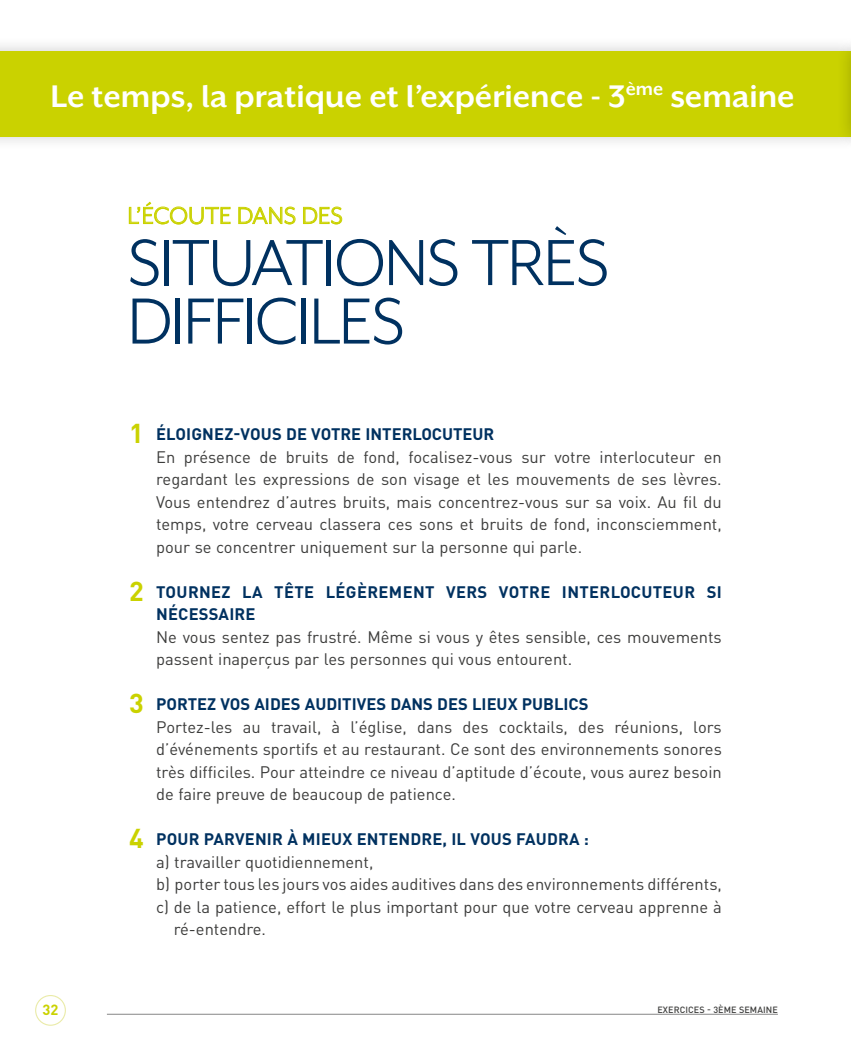
<style>
.page{position:relative;width:851px;height:1063px;background:#fff}
.page>*{position:absolute;margin:0;border:0;box-sizing:border-box;transform-origin:0 0}
.t1{font:75px/58.5px "Mr Eaves XL Mod OT";letter-spacing:-.02em;color:#003160}
.t2{font:700 36px "Mr Eaves XL San OT";color:#fff}
.t3{font:27px "Mr Eaves XL Mod OT";letter-spacing:.01em;color:#cad200}
.t4{font:16.5px/22.5px "DINOT";color:#3c3c3b}
.t5{font:700 16.5px/22.5px "DINOT";letter-spacing:.01em;color:#003160}
.t6{font:700 14.7px "DINOT";color:#cad200}
.t7{font:500 9px "DINOT";letter-spacing:.01em;color:#3c3c3b}
.s1{font-weight:700;font-size:27px;color:#cad200}
.s2{font-weight:700;color:#003160}
.s3{font-size:27px;color:#cad200}
</style>
<div class="page">
<div style="left:35px;top:995px;width:31px;height:31px;border:1px solid #e1e382;border-radius:50%"></div>
<div style="left:0;top:36px;width:850px;height:115px;background:#000;opacity:.2"></div>
<div style="left:0;top:51px;width:850px;height:85px;background:#cad200"></div>
<svg style="left:129px;top:201px;width:102px;height:24px"></svg>
<svg style="left:238px;top:206px;width:58px;height:19px"></svg>
<svg style="left:303px;top:206px;width:39px;height:19px"></svg>
<div style="left:835px;top:36px;width:15px;height:115px;background:#000;opacity:.2"></div>
<hr style="left:850px;top:51px;width:1px;height:85px;background:#cad200">
<hr style="left:107px;top:1014px;width:670px;height:1px;background:#878787">
<h2 class="t2" style="left:50px;top:76px;width:745px">Le temps, la pratique et l’expérience - 3<sup>ème</sup> semaine</h2>
<h3 class="t3" style="left:128px;top:202px;width:216px">L’ÉCOUTE DANS DES</h3>
<h1 class="t1" style="left:128px;top:233px;width:483px">SITUATIONS TRÈS<br>DIFFICILES</h1>
<p class="t6" style="left:43px;top:1000px;width:17px">32</p>
<p class="t4" style="left:156px;top:423px;width:567px;text-indent:-27px"><span class="s1">1</span> <span class="s2">ÉLOIGNEZ-VOUS DE VOTRE INTERLOCUTEUR<br></span>En présence de bruits de fond, focalisez-vous sur votre interlocuteur en regardant les expressions de son visage et les mouvements de ses lèvres.<br>Vous entendrez d’autres bruits, mais concentrez-vous sur sa voix. Au fil du temps, votre cerveau classera ces sons et bruits de fond, inconsciemment, pour se concentrer uniquement sur la personne qui parle.</p>
<p class="t5" style="left:156px;top:580px;width:567px;text-indent:-27px"><span class="s3">2</span> TOURNEZ LA TÊTE LÉGÈREMENT VERS VOTRE INTERLOCUTEUR SI<br>NÉCESSAIRE</p>
<p class="t4" style="left:156px;top:625px;width:567px">Ne vous sentez pas frustré. Même si vous y êtes sensible, ces mouvements passent inaperçus par les personnes qui vous entourent.</p>
<p class="t4" style="left:156px;top:693px;width:567px;text-indent:-27px"><span class="s1">3</span> <span class="s2">PORTEZ VOS AIDES AUDITIVES DANS DES LIEUX PUBLICS<br></span>Portez-les au travail, à l’église, dans des cocktails, des réunions, lors d’événements sportifs et au restaurant. Ce sont des environnements sonores très difficiles. Pour atteindre ce niveau d’aptitude d’écoute, vous aurez besoin de faire preuve de beaucoup de patience.</p>
<p class="t5" style="left:129px;top:827px;width:461px"><span class="s3">4</span> POUR PARVENIR À MIEUX ENTENDRE, IL VOUS FAUDRA :</p>
<p class="t4" style="left:156px;top:850px;width:219px">a) travailler quotidiennement,</p>
<p class="t4" style="left:156px;top:873px;width:567px">b) porter tous les jours vos aides auditives dans des environnements différents,</p>
<p class="t4" style="left:156px;top:895px;width:567px">c) de la patience, effort le plus important pour que votre cerveau apprenne à</p>
<p class="t4" style="left:174px;top:918px;width:94px">ré-entendre.</p>
<p class="t7" style="left:657px;top:1004px;width:122px">EXERCICES - 3ÈME SEMAINE</p>
</div>
